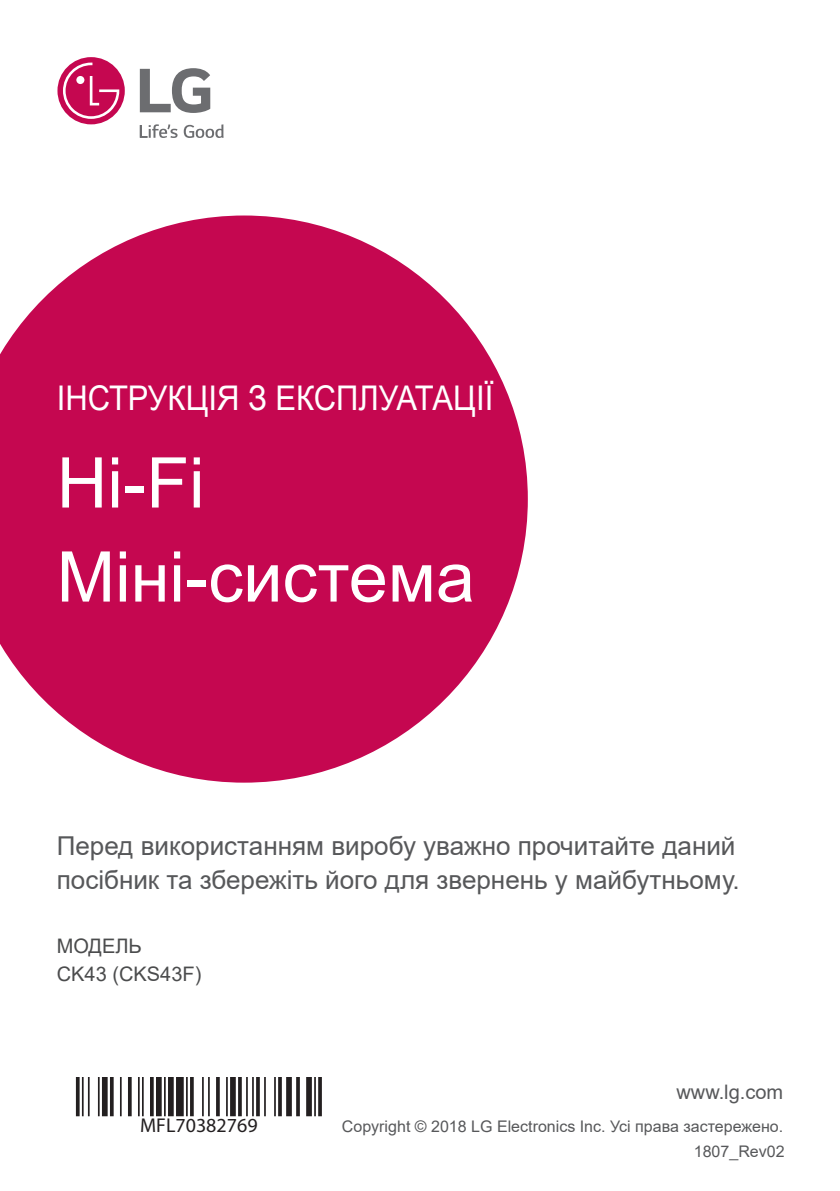
<style>
.page{position:relative;width:840px;height:1191px;background:#fff}
.page>*{position:absolute;margin:0;border:0;box-sizing:border-box;transform-origin:0 0}
.t1{font:70px/94px "Arial";color:#fff}
.t2{font:34px "Arial";color:#fff;scale:.91 1}
.t3{font:26px/34px "Arial";color:#57585a}
.t4{font:20px/28px "Arial";color:#4b4c4d}
.t5{font:20px "Courier";color:#231f20}
.t6{font:20px "Arial";color:#57585a}
.t7{font:16px "Arial";color:#57585a}
</style>
<div class="page">
<svg style="left:140px;top:124px;width:37px;height:14px"></svg>
<svg style="left:184px;top:124px;width:39px;height:14px"></svg>
<svg style="left:140px;top:68px;width:70px;height:45px"></svg>
<svg style="left:57px;top:57px;width:68px;height:67px"></svg>
<svg style="left:0;top:215px;width:527px;height:567px;fill:#c50750"></svg>
<svg style="left:76px;top:1077px;width:4px;height:39px"></svg>
<hr style="left:82px;top:1077px;width:2px;height:39px;background:#231f20">
<hr style="left:88px;top:1077px;width:2px;height:39px;background:#231f20">
<hr style="left:98px;top:1077px;width:2px;height:39px;background:#231f20">
<div style="left:102px;top:1077px;width:6px;height:39px;background:#231f20"></div>
<svg style="left:110px;top:1077px;width:4px;height:39px"></svg>
<hr style="left:120px;top:1077px;width:2px;height:39px;background:#231f20">
<svg style="left:128px;top:1077px;width:4px;height:39px"></svg>
<hr style="left:138px;top:1077px;width:2px;height:39px;background:#231f20">
<hr style="left:142px;top:1077px;width:2px;height:39px;background:#231f20">
<svg style="left:150px;top:1077px;width:4px;height:39px"></svg>
<div style="left:156px;top:1077px;width:6px;height:39px;background:#231f20"></div>
<hr style="left:164px;top:1077px;width:2px;height:39px;background:#231f20">
<div style="left:168px;top:1077px;width:6px;height:39px;background:#231f20"></div>
<div style="left:176px;top:1077px;width:8px;height:39px;background:#231f20"></div>
<hr style="left:186px;top:1077px;width:2px;height:39px;background:#231f20">
<svg style="left:190px;top:1077px;width:4px;height:39px"></svg>
<hr style="left:202px;top:1077px;width:2px;height:39px;background:#231f20">
<hr style="left:208px;top:1077px;width:2px;height:39px;background:#231f20">
<svg style="left:216px;top:1077px;width:4px;height:39px"></svg>
<hr style="left:226px;top:1077px;width:2px;height:39px;background:#231f20">
<div style="left:230px;top:1077px;width:6px;height:39px;background:#231f20"></div>
<svg style="left:238px;top:1077px;width:4px;height:39px"></svg>
<hr style="left:246px;top:1077px;width:2px;height:39px;background:#231f20">
<hr style="left:252px;top:1077px;width:2px;height:39px;background:#231f20">
<svg style="left:256px;top:1077px;width:4px;height:39px"></svg>
<hr style="left:264px;top:1077px;width:2px;height:39px;background:#231f20">
<hr style="left:274px;top:1077px;width:2px;height:39px;background:#231f20">
<svg style="left:278px;top:1077px;width:4px;height:39px"></svg>
<div style="left:286px;top:1077px;width:6px;height:39px;background:#231f20"></div>
<svg style="left:296px;top:1077px;width:4px;height:39px"></svg>
<div style="left:306px;top:1077px;width:6px;height:39px;background:#231f20"></div>
<hr style="left:314px;top:1077px;width:2px;height:39px;background:#231f20">
<svg style="left:318px;top:1077px;width:4px;height:39px"></svg>
<h2 class="t2" style="left:57px;top:375px;width:481px">ІНСТРУКЦІЯ З ЕКСПЛУАТАЦІЇ</h2>
<h1 class="t1" style="left:57px;top:435px;width:419px">Hi-Fi<br>Міні-система</h1>
<p class="t3" style="left:57px;top:829px;width:684px">Перед використанням виробу уважно прочитайте даний посібник та збережіть його для звернень у майбутньому.</p>
<p class="t4" style="left:57px;top:932px;width:146px">МОДЕЛЬ<br>CK43 (CKS43F)</p>
<p class="t5" style="left:140px;top:1112px;width:119px">MFL70382769</p>
<p class="t6" style="left:676px;top:1078px;width:108px">www.lg.com</p>
<p class="t7" style="left:342px;top:1115px;width:442px">Copyright © 2018 LG Electronics Inc. Усі права застережено.</p>
<p class="t7" style="left:693px;top:1140px;width:92px">1807_Rev02</p>
</div>
